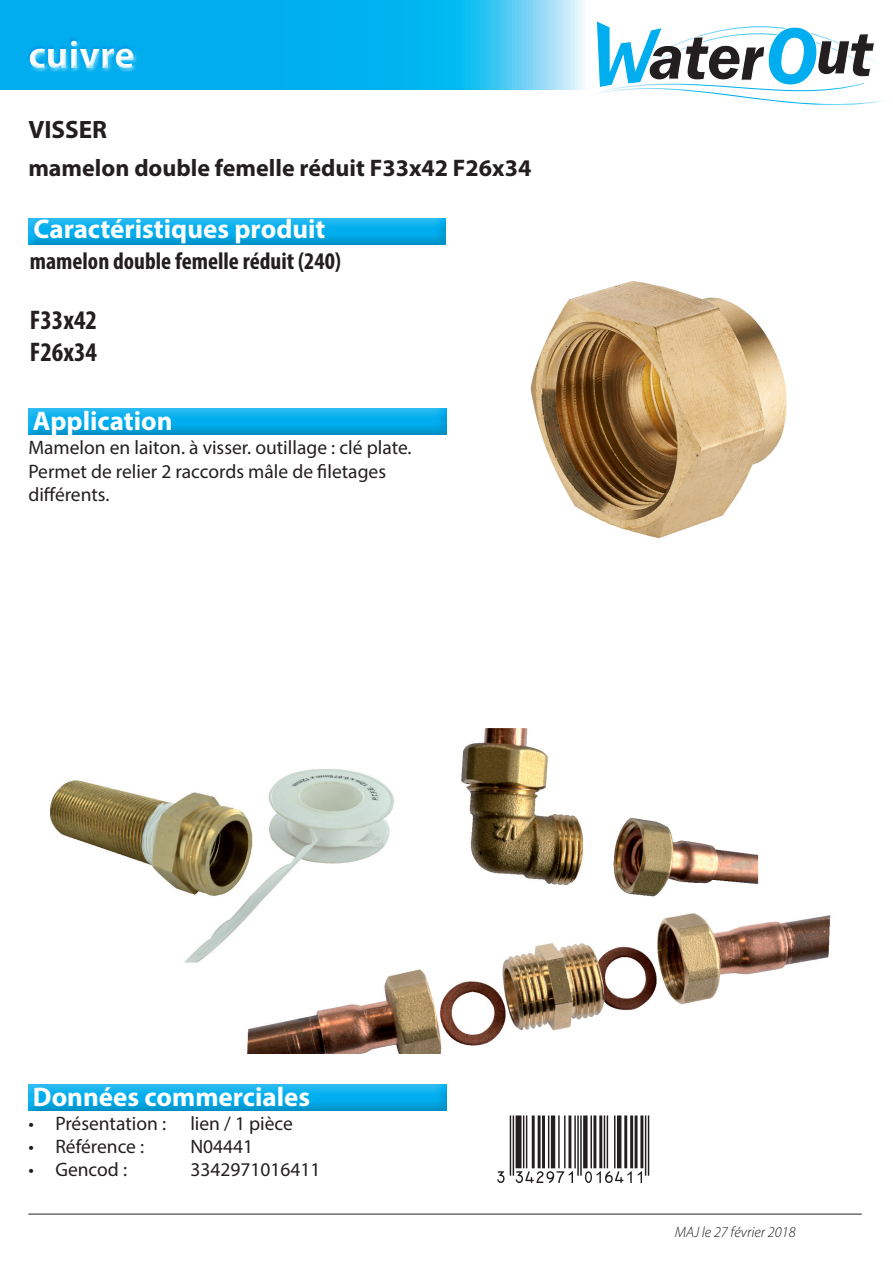
<style>
.page{position:relative;width:893px;height:1263px;background:#fff}
.page>*{position:absolute;margin:0;border:0;box-sizing:border-box;transform-origin:0 0}
.t1{font:700 39px "Myriad Pro";color:#fff}
.t2{font:700 27px "Myriad Pro";color:#fff}
.t3{font:700 condensed 27px "Myriad Pro";color:#231f20}
.t4{font:700 25.2px "Myriad Pro";color:#231f20}
.t5{font:700 24px "Myriad Pro";color:#231f20}
.t6{font:700 condensed 24px "Myriad Pro";color:#231f20}
.t7{font:19.5px/23.4px "Myriad Pro";color:#231f20}
.t8{font:italic 300 15px "Myriad Pro";color:#231f20}
</style>
<div class="page">
<svg style="left:1px;top:1px;width:584px;height:18px;background:#18b7f0"></svg>
<div style="left:26px;top:217px;width:420px;height:30px;background:#231f20;opacity:.75"></div>
<div style="left:0;top:19px;width:609px;height:106px;background:#00aeef;opacity:.75"></div>
<img style="left:530px;top:281px;width:257px;height:258px">
<div style="left:26px;top:407px;width:420px;height:30px;background:#231f20;opacity:.75"></div>
<div style="left:26px;top:1084px;width:420px;height:30px;background:#231f20;opacity:.75"></div>
<hr style="left:28px;top:1214px;width:834px;height:1px;background:#231f20">
<svg style="left:592px;top:20px;width:292px;height:85px"></svg>
<img style="left:50px;top:728px;width:781px;height:325px">
<h1 class="t1" style="left:28px;top:30px;width:108px">cuivre</h1>
<p class="t4" style="left:28px;top:113px;width:80px">VISSER</p>
<p class="t5" style="left:28px;top:153px;width:504px">mamelon double femelle réduit F33x42 F26x34</p>
<p class="t2" style="left:34px;top:212px;width:293px">Caractéristiques produit</p>
<p class="t6" style="left:30px;top:246px;width:313px">mamelon double femelle réduit (240)</p>
<p class="t3" style="left:30px;top:303px;width:69px">F33x42</p>
<p class="t3" style="left:30px;top:335px;width:69px">F26x34</p>
<p class="t2" style="left:33px;top:403px;width:141px">Application</p>
<p class="t7" style="left:28px;top:436px;width:385px">Mamelon en laiton. à visser. outillage : clé plate.<br>Permet de relier 2 raccords mâle de filetages différents.</p>
<p class="t2" style="left:33px;top:1079px;width:279px">Données commerciales</p>
<p class="t7" style="left:28px;top:1111px;width:266px">• Présentation : lien / 1 pièce</p>
<p class="t7" style="left:28px;top:1134px;width:117px">• Référence :</p>
<p class="t7" style="left:190px;top:1134px;width:64px">N04441</p>
<p class="t7" style="left:28px;top:1158px;width:100px">• Gencod :</p>
<p class="t7" style="left:190px;top:1158px;width:132px">3342971016411</p>
<p class="t8" style="left:675px;top:1223px;width:122px">MAJ le 27 février 2018</p>
</div>
